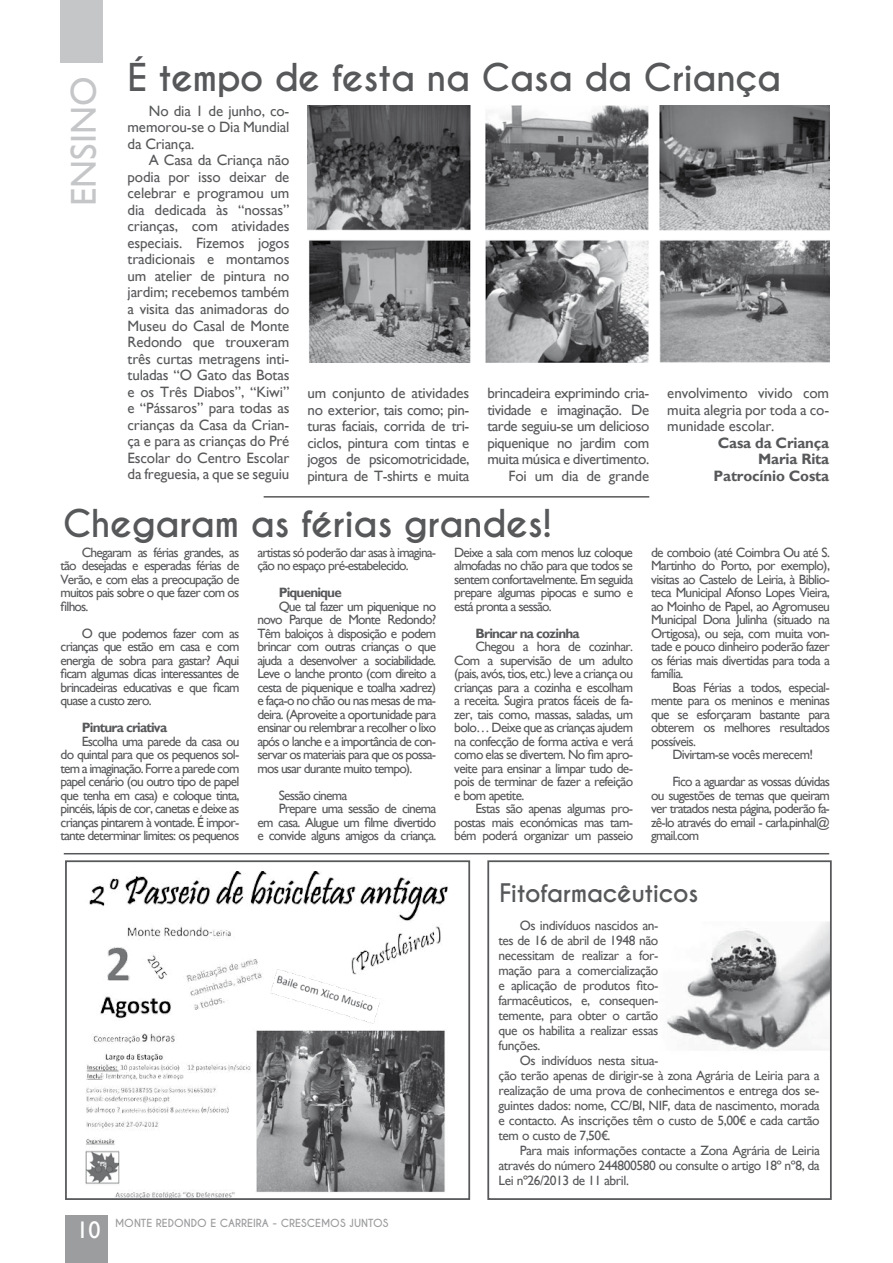
<style>
.page{position:relative;width:893px;height:1263px;background:#fff}
.page>*{position:absolute;margin:0;border:0;box-sizing:border-box;transform-origin:0 0}
.t1{font:700 36px "Caviar Dreams";letter-spacing:-.02em;color:#57585a}
.t2{font:36px "Gill Sans";color:#c5c6c8}
.t3{font:700 24px "Caviar Dreams";letter-spacing:-.02em;color:#57585a}
.t4{font:24px "Gill Sans";color:#fff}
.t5{font:15px/16.5px "Gill Sans";letter-spacing:-.03em;color:#57585a;text-align:justify}
.t6{font:700 15px/16.5px "Gill Sans";letter-spacing:-.01em;color:#57585a;text-align:right}
.t7{font:13.5px/13.5px "Gill Sans";letter-spacing:-.05em;color:#57585a;text-align:justify}
.t8{font:13.5px/15px "Gill Sans";letter-spacing:-.03em;color:#57585a}
.t9{font:700 13.5px "Gill Sans";letter-spacing:-.06em;color:#57585a}
.t10{font:700 10.5px "Caviar Dreams";color:#9c9d9f}
</style>
<div class="page">
<div style="left:65px;top:1215px;width:43px;height:48px;background:#9c9d9f"></div>
<div style="left:61px;top:0;width:42px;height:63px;background:#c5c6c8"></div>
<img style="left:666px;top:922px;width:163px;height:129px">
<div style="left:487px;top:860px;width:345px;height:340px;border:2px solid #57585a"></div>
<img style="left:85px;top:872px;width:363px;height:325px">
<div style="left:65px;top:860px;width:405px;height:340px;border:2px solid #57585a"></div>
<img style="left:307px;top:105px;width:522px;height:258px">
<hr style="left:64px;top:853px;width:765px;height:1px;background:#57585a">
<hr style="left:264px;top:496px;width:385px;height:2px;background:#57585a">
<h1 class="t2" style="left:63px;top:206px;width:131px;rotate:-90deg">ENSINO</h1>
<h1 class="t1" style="left:128px;top:56px;width:655px">É tempo de festa na Casa da Criança</h1>
<p class="t5" style="left:128px;top:103px;width:163px;text-indent:21px">No dia 1 de junho, co&shy;memorou-se o Dia Mundial da Criança.</p>
<p class="t5" style="left:128px;top:152px;width:163px;text-indent:21px">A Casa da Criança não podia por isso deixar de celebrar e programou um dia dedicada às “nossas” crianças, com atividades especiais. Fizemos jogos tradicionais e montamos um atelier de pintura no jardim; recebemos também a visita das animadoras do Museu do Casal de Monte Redondo que trouxeram três curtas metragens inti&shy;tuladas “O Gato das Botas e os Três Diabos”, “Kiwi” e “Pássaros” para todas as crianças da Casa da Crian&shy;ça e para as crianças do Pré Escolar do Centro Escolar da freguesia, a que se seguiu</p>
<p class="t5" style="left:307px;top:385px;width:163px">um conjunto de atividades no exterior, tais como; pin&shy;turas faciais, corrida de tri&shy;ciclos, pintura com tintas e jogos de psicomotricidade, pintura de T-shirts e muita</p>
<p class="t5" style="left:487px;top:385px;width:163px;text-align:right">brincadeira exprimindo cria&shy;tividade e imaginação. De tarde seguiu-se um delicioso piquenique no jardim com muita música e divertimento.<br>Foi um dia de grande</p>
<p class="t5" style="left:667px;top:385px;width:163px">envolvimento vivido com muita alegria por toda a co&shy;munidade escolar.</p>
<p class="t6" style="left:713px;top:435px;width:117px">Casa da Criança<br>Maria Rita<br>Patrocínio Costa</p>
<h1 class="t1" style="left:63px;top:501px;width:491px">Chegaram as férias grandes!</h1>
<p class="t7" style="left:61px;top:545px;width:180px;text-indent:21px">Chegaram as férias grandes, as tão desejadas e esperadas férias de Verão, e com elas a preocupação de muitos pais sobre o que fazer com os filhos.</p>
<p class="t7" style="left:61px;top:626px;width:180px;text-indent:21px">O que podemos fazer com as crianças que estão em casa e com energia de sobra para gastar? Aqui ficam algumas dicas interessantes de brincadeiras educativas e que ficam quase a custo zero.</p>
<p class="t9" style="left:82px;top:720px;width:87px">Pintura criativa</p>
<p class="t7" style="left:61px;top:734px;width:180px;text-indent:21px">Escolha uma parede da casa ou do quintal para que os pequenos sol&shy;tem a imaginação. Forre a parede com papel cenário (ou outro tipo de papel que tenha em casa) e coloque tinta, pincéis, lápis de cor, canetas e deixe as crianças pintarem à vontade. É impor&shy;tante determinar limites: os pequenos</p>
<p class="t7" style="left:257px;top:545px;width:180px">artistas só poderão dar asas à imagina&shy;ção no espaço pré-estabelecido.</p>
<p class="t9" style="left:279px;top:585px;width:65px">Piquenique</p>
<p class="t7" style="left:257px;top:599px;width:180px;text-indent:21px">Que tal fazer um piquenique no novo Parque de Monte Redondo?<br>Têm baloiços à disposição e podem brincar com outras crianças o que ajuda a desenvolver a sociabilidade.<br>Leve o lanche pronto (com direito a cesta de piquenique e toalha xadrez) e faça-o no chão ou nas mesas de ma&shy;deira. (Aproveite a oportunidade para ensinar ou relembrar a recolher o lixo após o lanche e a importância de con&shy;servar os materiais para que os possa&shy;mos usar durante muito tempo).</p>
<p class="t7" style="left:279px;top:788px;width:70px">Sessão cinema</p>
<p class="t7" style="left:279px;top:802px;width:159px">Prepare uma sessão de cinema</p>
<p class="t7" style="left:257px;top:815px;width:180px">em casa. Alugue um filme divertido</p>
<p class="t7" style="left:257px;top:829px;width:180px">e convide alguns amigos da criança.</p>
<p class="t7" style="left:454px;top:545px;width:180px">Deixe a sala com menos luz coloque almofadas no chão para que todos se sentem confortavelmente. Em seguida prepare algumas pipocas e sumo e está pronta a sessão.</p>
<p class="t9" style="left:475px;top:625px;width:106px">Brincar na cozinha</p>
<p class="t7" style="left:454px;top:640px;width:180px;text-indent:21px">Chegou a hora de cozinhar.<br>Com a supervisão de um adulto (pais, avós, tios, etc.) leve a criança ou crianças para a cozinha e escolham a receita. Sugira pratos fáceis de fa&shy;zer, tais como, massas, saladas, um bolo… Deixe que as crianças ajudem na confecção de forma activa e verá como elas se divertem. No fim apro&shy;veite para ensinar a limpar tudo de&shy;pois de terminar de fazer a refeição e bom apetite.</p>
<p class="t7" style="left:454px;top:802px;width:180px;text-indent:21px">Estas são apenas algumas pro&shy;postas mais económicas mas tam&shy;bém poderá organizar um passeio</p>
<p class="t7" style="left:651px;top:545px;width:180px">de comboio (até Coimbra Ou até S.<br>Martinho do Porto, por exemplo), visitas ao Castelo de Leiria, à Biblio&shy;teca Municipal Afonso Lopes Vieira, ao Moinho de Papel, ao Agromuseu Municipal Dona Julinha (situado na Ortigosa), ou seja, com muita von&shy;tade e pouco dinheiro poderão fazer os férias mais divertidas para toda a família.</p>
<p class="t7" style="left:651px;top:680px;width:180px;text-indent:21px">Boas Férias a todos, especial&shy;mente para os meninos e meninas que se esforçaram bastante para obterem os melhores resultados possíveis.</p>
<p class="t7" style="left:672px;top:741px;width:159px;line-height:27px">Divirtam-se vocês merecem!<br>Fico a aguardar as vossas dúvidas</p>
<p class="t7" style="left:651px;top:788px;width:180px">ou sugestões de temas que queiram ver tratados nesta página, poderão fa&shy;zê-lo através do email - carla.pinhal@ gmail.com</p>
<h2 class="t3" style="left:500px;top:879px;width:200px">Fitofarmacêuticos</h2>
<h2 class="t4" style="left:76px;top:1216px;width:25px">10</h2>
<p class="t10" style="left:115px;top:1216px;width:275px">MONTE REDONDO E CARREIRA - CRESCEMOS JUNTOS</p>
<p class="t7" style="left:498px;top:918px;width:161px;line-height:15px;text-indent:21px">Os indivíduos nascidos an&shy;tes de 16 de abril de 1948 não necessitam de realizar a for&shy;mação para a comercialização e aplicação de produtos fito&shy;farmacêuticos, e, consequen&shy;temente, para obter o cartão que os habilita a realizar essas funções.</p>
<p class="t8" style="left:498px;top:1053px;width:323px;text-indent:21px">Os indivíduos nesta situa-<br>ção terão apenas de dirigir-se à zona Agrária de Leiria para a realização de uma prova de conhecimentos e entrega dos se&shy;guintes dados: nome, CC/BI, NIF, data de nascimento, morada e contacto. As inscrições têm o custo de 5,00€ e cada cartão tem o custo de 7,50€.</p>
<p class="t7" style="left:498px;top:1143px;width:323px;line-height:15px;text-indent:21px">Para mais informações contacte a Zona Agrária de Leiria através do número 244800580 ou consulte o artigo 18º nº8, da Lei nº26/2013 de 11 abril.</p>
</div>
